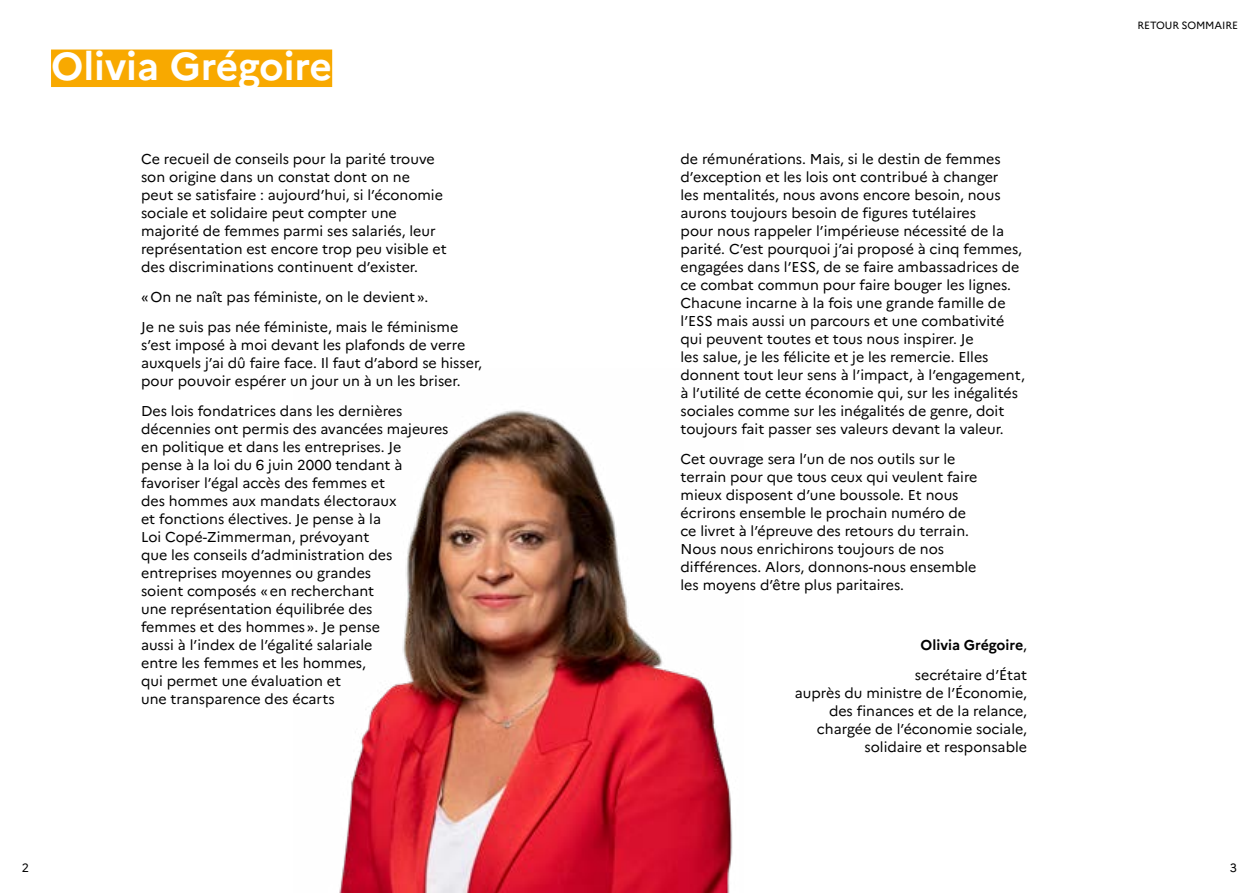
<style>
.page{position:relative;width:1259px;height:893px;background:#fff}
.page>*{position:absolute;margin:0;border:0;box-sizing:border-box;transform-origin:0 0}
.t1{font:700 39px "Marianne";color:#fff}
.t2{font:14.25px/18px "Marianne";color:#000}
.t3{font:12px "Marianne";color:#000}
.t4{font:10.5px "Marianne";letter-spacing:-.01em;color:#000}
.s1{font-weight:700}
</style>
<div class="page">
<img style="left:339px;top:410px;width:394px;height:483px">
<div style="left:51px;top:50px;width:281px;height:37px;background:#f8a900"></div>
<h1 class="t1" style="left:51px;top:43px;width:283px">Olivia Grégoire</h1>
<p class="t2" style="left:141px;top:150px;width:307px">Ce recueil de conseils pour la parité trouve son origine dans un constat dont on ne<br>peut se satisfaire : aujourd’hui, si l’économie sociale et solidaire peut compter une majorité de femmes parmi ses salariés, leur représentation est encore trop peu visible et des discriminations continuent d’exister.</p>
<p class="t2" style="left:141px;top:282px;width:319px;line-height:30px">«On ne naît pas féministe, on le devient».<br>Je ne suis pas née féministe, mais le féminisme</p>
<p class="t2" style="left:141px;top:336px;width:342px">s’est imposé à moi devant les plafonds de verre auxquels j’ai dû faire face. Il faut d’abord se hisser, pour pouvoir espérer un jour un à un les briser.</p>
<p class="t2" style="left:141px;top:402px;width:309px">Des lois fondatrices dans les dernières décennies ont permis des avancées majeures en politique et dans les entreprises. Je<br>pense à la loi du 6 juin 2000 tendant à favoriser l’égal accès des femmes et<br>des hommes aux mandats électoraux<br>et fonctions électives. Je pense à la<br>Loi Copé-Zimmerman, prévoyant<br>que les conseils d’administration des entreprises moyennes ou grandes<br>soient composés «en recherchant<br>une représentation équilibrée des<br>femmes et des hommes». Je pense<br>aussi à l’index de l’égalité salariale<br>entre les femmes et les hommes,<br>qui permet une évaluation et<br>une transparence des écarts</p>
<p class="t2" style="left:680px;top:150px;width:346px">de rémunérations. Mais, si le destin de femmes d’exception et les lois ont contribué à changer<br>les mentalités, nous avons encore besoin, nous aurons toujours besoin de figures tutélaires<br>pour nous rappeler l’impérieuse nécessité de la parité. C’est pourquoi j’ai proposé à cinq femmes, engagées dans l’ESS, de se faire ambassadrices de ce combat commun pour faire bouger les lignes.<br>Chacune incarne à la fois une grande famille de l’ESS mais aussi un parcours et une combativité qui peuvent toutes et tous nous inspirer. Je<br>les salue, je les félicite et je les remercie. Elles donnent tout leur sens à l’impact, à l’engagement, à l’utilité de cette économie qui, sur les inégalités sociales comme sur les inégalités de genre, doit toujours fait passer ses valeurs devant la valeur.</p>
<p class="t2" style="left:680px;top:450px;width:298px">Cet ouvrage sera l’un de nos outils sur le terrain pour que tous ceux qui veulent faire mieux disposent d’une boussole. Et nous écrirons ensemble le prochain numéro de ce livret à l’épreuve des retours du terrain.<br>Nous nous enrichirons toujours de nos différences. Alors, donnons-nous ensemble les moyens d’être plus paritaires.</p>
<p class="t2" style="left:915px;top:630px;width:114px;line-height:30px;text-align:center"><span class="s1">Olivia Grégoire</span>, secrétaire d’État</p>
<p class="t2" style="left:795px;top:684px;width:234px;text-align:right">auprès du ministre de l’Économie, des finances et de la relance, chargée de l’économie sociale, solidaire et responsable</p>
<p class="t4" style="left:1137px;top:19px;width:102px">RETOUR SOMMAIRE</p>
<p class="t3" style="left:22px;top:860px;width:9px">2</p>
<p class="t3" style="left:1229px;top:860px;width:9px">3</p>
</div>
